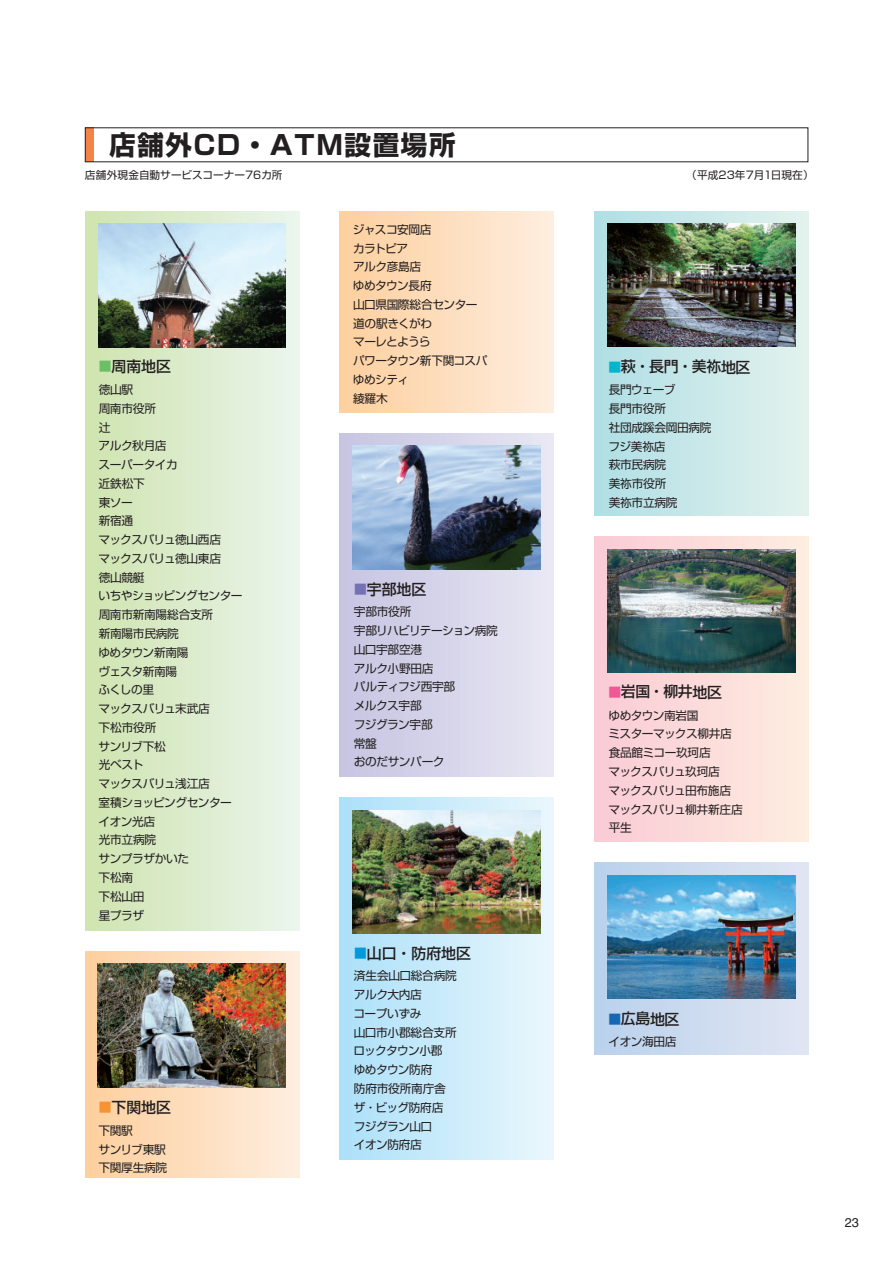
<style>
.page{position:relative;width:893px;height:1263px;background:#fff}
.page>*{position:absolute;margin:0;border:0;box-sizing:border-box;transform-origin:0 0}
.t1{font:26.55px "Shin Go Pr 5 Bold 90 pv RKSJ H";letter-spacing:.06em;color:#231f20}
.t2{font:14.85px "Shin Go Pr 5 Medium 90 pv RKSJ H";color:#231f20}
.t3{font:12.75px "Helvetica LT Std";color:#231f20}
.t4{font:11.7px/18.8px "Shin Go Pr 5 Regular 90 pv RKSJ H";letter-spacing:-.035em;color:#231f20}
.t5{font:10.65px "Shin Go Pr 5 Regular 90 pv RKSJ H";letter-spacing:.005em;color:#231f20}
.s1{font-size:12.75px;color:#6bc067}
.s2{font-size:12.75px;color:#f79332}
.s3{font-size:12.75px;color:#756fb3}
.s4{font-size:12.75px;color:#0099da}
.s5{font-size:12.75px;color:#00b7ce}
.s6{font-size:12.75px;color:#f05893}
.s7{font-size:12.75px;color:#1768b4}
</style>
<div class="page">
<div style="left:85px;top:211px;width:214px;height:719px;background:linear-gradient(to right,#cee4ae,#e9f4eb)"></div>
<svg style="left:85px;top:951px;width:214px;height:227px;background:#fadbbb"></svg>
<div style="left:339px;top:211px;width:214px;height:201px;background:linear-gradient(to right,#fdcf9d,#feeddf)"></div>
<div style="left:594px;top:211px;width:214px;height:305px;background:linear-gradient(to right,#afdee5,#e2f2ed)"></div>
<div style="left:594px;top:537px;width:214px;height:305px;background:linear-gradient(to right,#f8c9d4,#fcecdf)"></div>
<div style="left:594px;top:863px;width:214px;height:192px;background:linear-gradient(to right,#b9d1ec,#e0e5f3)"></div>
<div style="left:339px;top:798px;width:214px;height:361px;background:linear-gradient(to right,#abe0f9,#eaf7fd)"></div>
<div style="left:339px;top:433px;width:214px;height:343px;background:linear-gradient(to right,#c5c3e1,#e6e6f2)"></div>
<img style="left:97px;top:964px;width:188px;height:123px">
<img style="left:353px;top:810px;width:188px;height:123px">
<img style="left:353px;top:446px;width:188px;height:123px">
<img style="left:607px;top:223px;width:188px;height:124px">
<img style="left:607px;top:550px;width:188px;height:123px">
<img style="left:607px;top:875px;width:188px;height:124px">
<img style="left:98px;top:224px;width:187px;height:123px">
<div style="left:85px;top:128px;width:9px;height:34px;background:#f58345"></div>
<h1 class="t1" style="left:109px;top:135px;width:348px">店舗外CD・ATM設置場所</h1>
<p class="t5" style="left:85px;top:171px;width:199px">店舗外現金自動サービスコーナー76カ所</p>
<p class="t5" style="left:686px;top:171px;width:129px">（平成23年7月1日現在）</p>
<p class="t2" style="left:99px;top:361px;width:74px"><span class="s1">■</span>周南地区</p>
<p class="t4" style="left:98px;top:382px;width:146px">徳山駅<br>周南市役所<br>辻<br>アルク秋月店<br>スーパータイカ<br>近鉄松下<br>東ソー<br>新宿通<br>マックスバリュ徳山西店<br>マックスバリュ徳山東店<br>徳山競艇<br>いちやショッピングセンター周南市新南陽総合支所<br>新南陽市民病院<br>ゆめタウン新南陽<br>ヴェスタ新南陽<br>ふくしの里<br>マックスバリュ末武店<br>下松市役所<br>サンリブ下松<br>光ベスト<br>マックスバリュ浅江店<br>室積ショッピングセンターイオン光店<br>光市立病院<br>サンプラザかいた<br>下松南<br>下松山田<br>星プラザ</p>
<p class="t2" style="left:99px;top:1102px;width:74px"><span class="s2">■</span>下関地区</p>
<p class="t4" style="left:99px;top:1122px;width:70px">下関駅<br>サンリブ東駅下関厚生病院</p>
<p class="t4" style="left:353px;top:222px;width:136px">ジャスコ安岡店<br>カラトピア<br>アルク彦島店<br>ゆめタウン長府<br>山口県国際総合センター道の駅きくがわ<br>マーレとようら<br>パワータウン新下関コスパゆめシティ<br>綾羅木</p>
<p class="t2" style="left:354px;top:583px;width:74px"><span class="s3">■</span>宇部地区</p>
<p class="t4" style="left:354px;top:604px;width:146px">宇部市役所<br>宇部リハビリテーション病院山口宇部空港<br>アルク小野田店<br>パルティフジ西宇部<br>メルクス宇部<br>フジグラン宇部<br>常盤<br>おのだサンパーク</p>
<p class="t2" style="left:354px;top:948px;width:118px"><span class="s4">■</span>山口・防府地区</p>
<p class="t4" style="left:354px;top:968px;width:105px">済生会山口総合病院アルク大内店<br>コープいずみ<br>山口市小郡総合支所ロックタウン小郡ゆめタウン防府<br>防府市役所南庁舎ザ・ビッグ防府店フジグラン山口<br>イオン防府店</p>
<p class="t2" style="left:608px;top:360px;width:143px"><span class="s5">■</span>萩・長門・美祢地区</p>
<p class="t4" style="left:608px;top:382px;width:104px">長門ウェーブ<br>長門市役所<br>社団成蹊会岡田病院フジ美祢店<br>萩市民病院<br>美祢市役所<br>美祢市立病院</p>
<p class="t2" style="left:608px;top:686px;width:115px"><span class="s6">■</span>岩国・柳井地区</p>
<p class="t4" style="left:608px;top:707px;width:136px">ゆめタウン南岩国<br>ミスターマックス柳井店食品館ミコー玖珂店<br>マックスバリュ玖珂店<br>マックスバリュ田布施店マックスバリュ柳井新庄店平生</p>
<p class="t2" style="left:608px;top:1013px;width:72px"><span class="s7">■</span>広島地区</p>
<p class="t4" style="left:609px;top:1034px;width:69px">イオン海田店</p>
<p class="t3" style="left:845px;top:1215px;width:16px">23</p>
</div>
